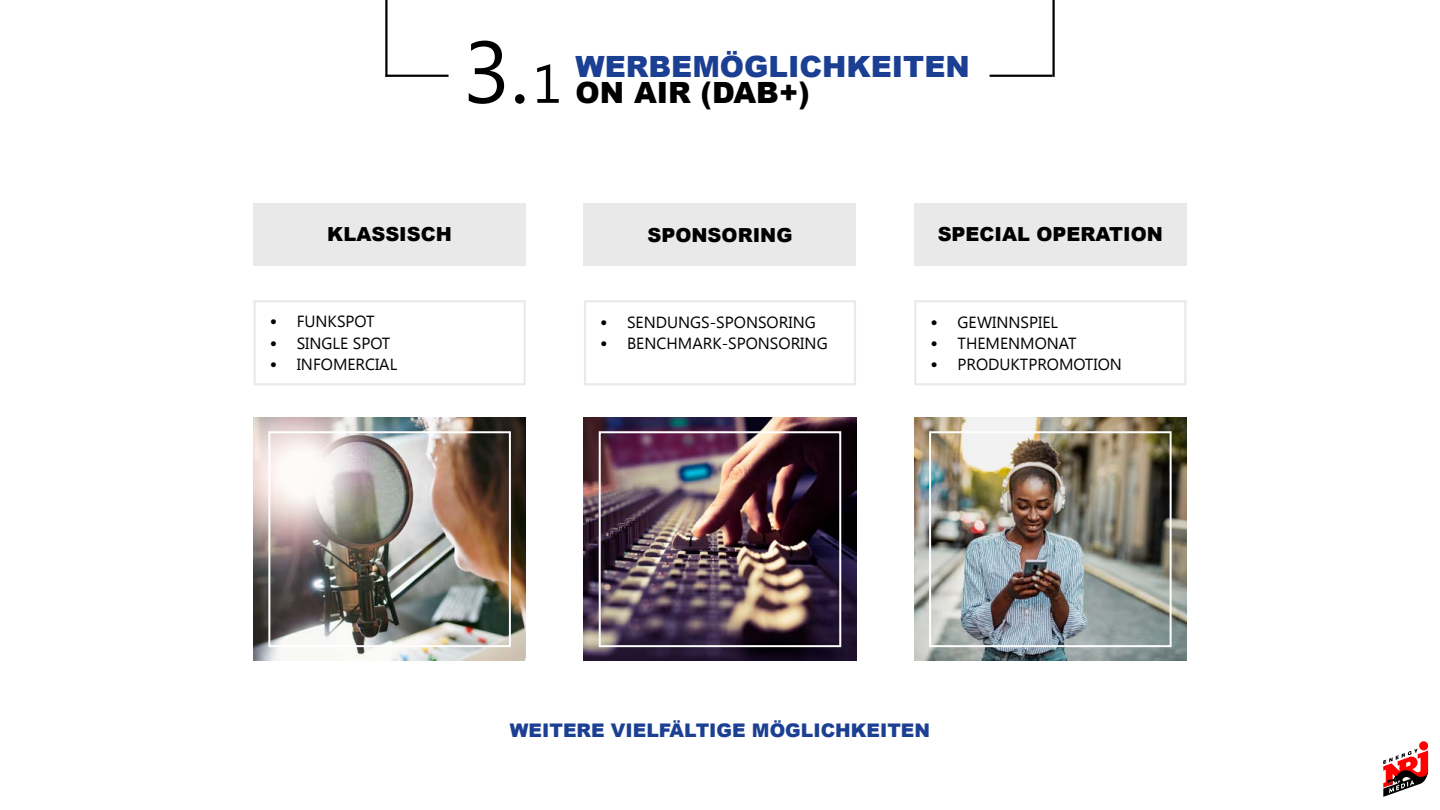
<style>
.page{position:relative;width:1440px;height:810px;background:#fff}
.page>*{position:absolute;margin:0;border:0;box-sizing:border-box;transform-origin:0 0}
.t1{font:900 29.25px/26.1px "Arial";color:#1b3f93}
.t2{font:900 19.35px "Arial";color:#000}
.t3{font:900 18.75px "Arial";color:#1b3f93}
.t4{font:16.12px "Segoe UI";color:#000}
.s1{font-family:"Segoe UI";font-weight:400;font-size:87.45px;color:#000}
.s2{font-family:"Segoe UI";font-weight:400;font-size:54px;color:#000}
.s3{color:#000}
.s4{font-family:"Arial";font-weight:900;font-size:15px}
</style>
<div class="page">
<hr style="left:385px;top:0;width:3px;height:77px;background:#000">
<hr style="left:1052px;top:0;width:3px;height:77px;background:#000">
<hr style="left:386px;top:75px;width:63px;height:2px;background:#000">
<hr style="left:990px;top:75px;width:62px;height:2px;background:#000">
<svg style="left:1383px;top:741px;width:46px;height:56px"></svg>
<img style="left:254px;top:418px;width:272px;height:242px">
<div style="left:268px;top:431px;width:243px;height:216px;border:2px solid #fff"></div>
<img style="left:584px;top:418px;width:272px;height:242px">
<div style="left:599px;top:431px;width:242px;height:216px;border:2px solid #fff"></div>
<img style="left:914px;top:418px;width:272px;height:242px">
<div style="left:929px;top:431px;width:243px;height:216px;border:2px solid #fff"></div>
<div style="left:254px;top:203px;width:272px;height:62px;background:#e9e9e9"></div>
<div style="left:584px;top:203px;width:272px;height:62px;background:#e9e9e9"></div>
<div style="left:914px;top:203px;width:272px;height:62px;background:#e9e9e9"></div>
<h1 class="t1" style="left:463px;top:53px;width:508px;text-indent:112px">WERBEMÖGLICHKEITEN<br><span class="s1">3.</span><span class="s2">1</span> <span class="s3">ON AIR (DAB+)</span></h1>
<p class="t2" style="left:327px;top:220px;width:126px">KLASSISCH</p>
<p class="t2" style="left:647px;top:221px;width:147px">SPONSORING</p>
<p class="t2" style="left:938px;top:220px;width:227px">SPECIAL OPERATION</p>
<p class="t4" style="left:270px;top:310px;width:106px"><span class="s4">•</span> FUNKSPOT</p>
<p class="t4" style="left:270px;top:332px;width:122px"><span class="s4">•</span> SINGLE SPOT</p>
<p class="t4" style="left:270px;top:353px;width:129px"><span class="s4">•</span> INFOMERCIAL</p>
<p class="t4" style="left:600px;top:311px;width:217px"><span class="s4">•</span> SENDUNGS-SPONSORING</p>
<p class="t4" style="left:600px;top:332px;width:229px"><span class="s4">•</span> BENCHMARK-SPONSORING</p>
<p class="t4" style="left:931px;top:311px;width:129px"><span class="s4">•</span> GEWINNSPIEL</p>
<p class="t4" style="left:931px;top:332px;width:148px"><span class="s4">•</span> THEMENMONAT</p>
<p class="t4" style="left:931px;top:353px;width:193px"><span class="s4">•</span> PRODUKTPROMOTION</p>
<p class="t3" style="left:510px;top:717px;width:422px">WEITERE VIELFÄLTIGE MÖGLICHKEITEN</p>
</div>
